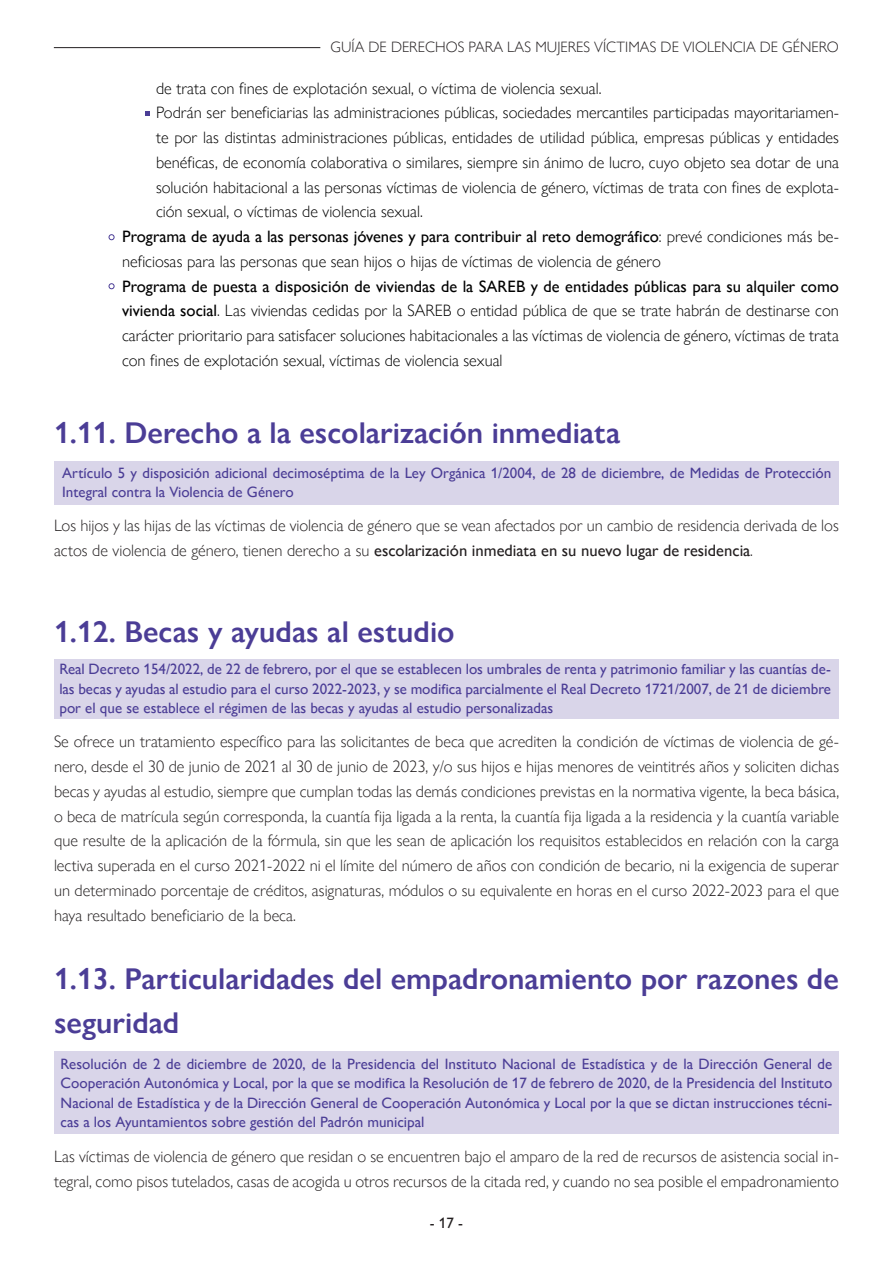
<style>
.page{position:relative;width:893px;height:1263px;background:#fff}
.page>*{position:absolute;margin:0;border:0;box-sizing:border-box;transform-origin:0 0}
.titulo2{font:600 30px/43.5px "Gill Sans Nova";color:#4b3d96}
.t1{font:300 16.5px/24.8px "Gill Sans Nova";color:#231f20}
.t2{font:300 16.5px/24.8px "Gill Sans Nova";color:#000;text-align:justify}
.t3{font:500 15px/19.5px "Gill Sans Nova";color:#4b3d96;text-align:justify}
.t4{font:300 15px "Gill Sans Nova";color:#231f20}
.t5{font:500 15px "Gill Sans Nova";color:#231f20}
.s1{font-weight:500}
</style>
<div class="page">
<hr style="left:54px;top:47px;width:266px;height:1px;background:#231f20">
<div style="left:54px;top:461px;width:785px;height:44px;background:#d9d5e9"></div>
<div style="left:54px;top:659px;width:785px;height:60px;background:#d9d5e9"></div>
<div style="left:54px;top:1051px;width:785px;height:83px;background:#d9d5e9"></div>
<svg style="left:109px;top:234px;width:5px;height:6px"></svg>
<svg style="left:109px;top:283px;width:5px;height:6px"></svg>
<svg style="left:145px;top:111px;width:5px;height:5px"></svg>
<p class="t4" style="left:331px;top:38px;width:510px">GUÍA DE DERECHOS PARA LAS MUJERES VÍCTIMAS DE VIOLENCIA DE GÉNERO</p>
<p class="t2" style="left:156px;top:75px;width:447px">de trata con fines de explotación sexual, o víctima de violencia sexual.</p>
<p class="t2" style="left:156px;top:100px;width:684px">Podrán ser beneficiarias las administraciones públicas, sociedades mercantiles participadas mayoritariamen&shy;te por las distintas administraciones públicas, entidades de utilidad pública, empresas públicas y entidades benéficas, de economía colaborativa o similares, siempre sin ánimo de lucro, cuyo objeto sea dotar de una solución habitacional a las personas víctimas de violencia de género, víctimas de trata con fines de explota&shy;ción sexual, o víctimas de violencia sexual.</p>
<p class="t2" style="left:122px;top:224px;width:718px"><span class="s1">Programa de ayuda a las personas jóvenes y para contribuir al reto demográfico</span>: prevé condiciones más be&shy;neficiosas para las personas que sean hijos o hijas de víctimas de violencia de género</p>
<p class="t2" style="left:122px;top:273px;width:718px"><span class="s1">Programa de puesta a disposición de viviendas de la SAREB y de entidades públicas para su alquiler como vivienda social</span>. Las viviendas cedidas por la SAREB o entidad pública de que se trate habrán de destinarse con carácter prioritario para satisfacer soluciones habitacionales a las víctimas de violencia de género, víctimas de trata con fines de explotación sexual, víctimas de violencia sexual</p>
<p class="titulo2" style="left:54px;top:411px;width:568px">1.11. Derecho a la escolarización inmediata</p>
<p class="t3" style="left:62px;top:463px;width:771px">Artículo 5 y disposición adicional decimoséptima de la Ley Orgánica 1/2004, de 28 de diciembre, de Medidas de Protección<br>Integral contra la Violencia de Género</p>
<p class="t1" style="left:54px;top:513px;width:786px">Los hijos y las hijas de las víctimas de violencia de género que se vean afectados por un cambio de residencia derivada de los actos de violencia de género, tienen derecho a su <span class="s1">escolarización inmediata en su nuevo lugar de residencia</span>.</p>
<p class="titulo2" style="left:54px;top:610px;width:402px">1.12. Becas y ayudas al estudio</p>
<p class="t3" style="left:59px;top:659px;width:773px">Real Decreto 154/2022, de 22 de febrero, por el que se establecen los umbrales de renta y patrimonio familiar y las cuantías de&shy;las becas y ayudas al estudio para el curso 2022-2023, y se modifica parcialmente el Real Decreto 1721/2007, de 21 de diciembre por el que se establece el régimen de las becas y ayudas al estudio personalizadas</p>
<p class="t1" style="left:54px;top:729px;width:787px;text-align:justify">Se ofrece un tratamiento específico para las solicitantes de beca que acrediten la condición de víctimas de violencia de gé&shy;nero, desde el 30 de junio de 2021 al 30 de junio de 2023, y/o sus hijos e hijas menores de veintitrés años y soliciten dichas becas y ayudas al estudio, siempre que cumplan todas las demás condiciones previstas en la normativa vigente, la beca básica, o beca de matrícula según corresponda, la cuantía fija ligada a la renta, la cuantía fija ligada a la residencia y la cuantía variable que resulte de la aplicación de la fórmula, sin que les sean de aplicación los requisitos establecidos en relación con la carga lectiva superada en el curso 2021-2022 ni el límite del número de años con condición de becario, ni la exigencia de superar un determinado porcentaje de créditos, asignaturas, módulos o su equivalente en horas en el curso 2022-2023 para el que haya resultado beneficiario de la beca.</p>
<p class="titulo2" style="left:54px;top:957px;width:786px">1.13. Particularidades del empadronamiento por razones de seguridad</p>
<p class="t3" style="left:61px;top:1054px;width:773px">Resolución de 2 de diciembre de 2020, de la Presidencia del Instituto Nacional de Estadística y de la Dirección General de Cooperación Autonómica y Local, por la que se modifica la Resolución de 17 de febrero de 2020, de la Presidencia del Instituto Nacional de Estadística y de la Dirección General de Cooperación Autonómica y Local por la que se dictan instrucciones técni&shy;cas a los Ayuntamientos sobre gestión del Padrón municipal</p>
<p class="t1" style="left:54px;top:1144px;width:786px">Las víctimas de violencia de género que residan o se encuentren bajo el amparo de la red de recursos de asistencia social in&shy;tegral, como pisos tutelados, casas de acogida u otros recursos de la citada red, y cuando no sea posible el empadronamiento</p>
<p class="t5" style="left:430px;top:1213px;width:35px">- 17 -</p>
</div>
